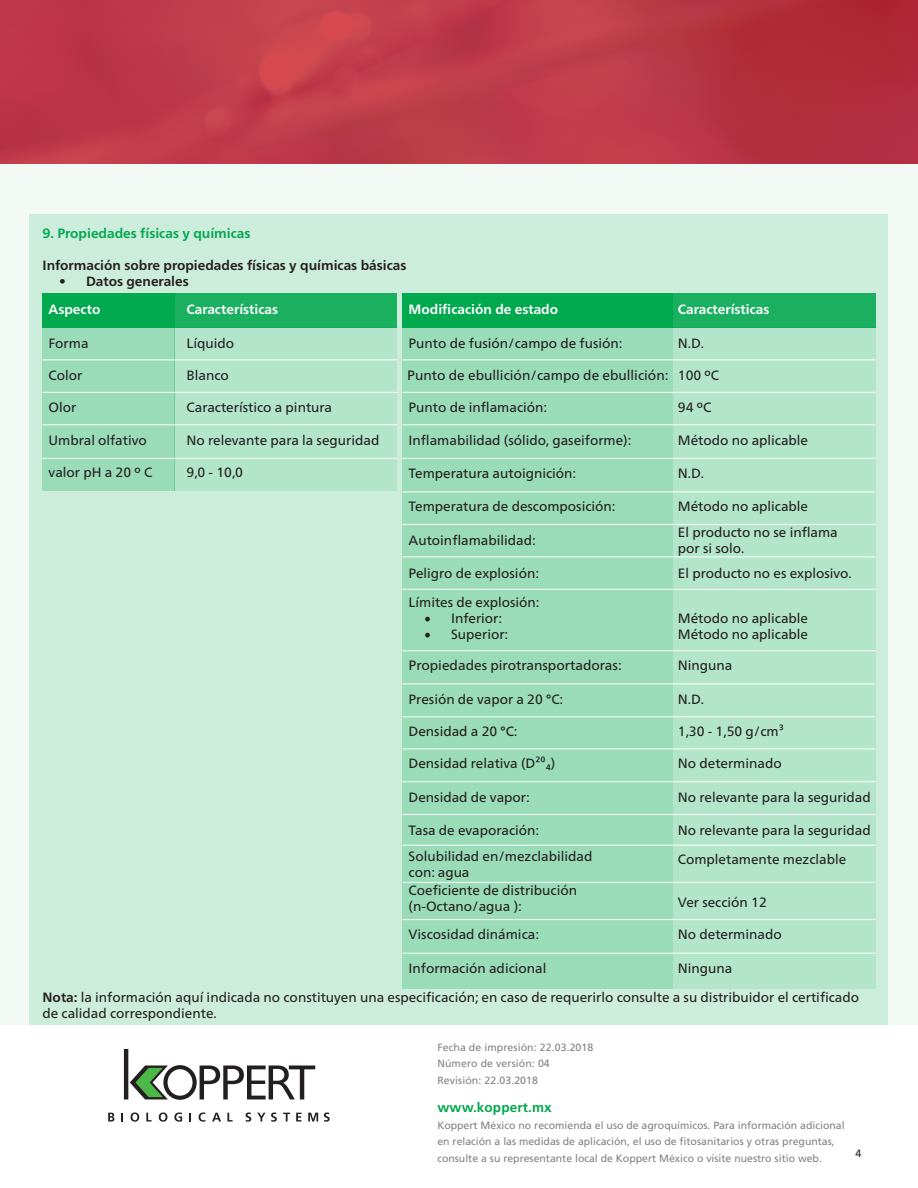
<style>
.page{position:relative;width:918px;height:1188px;background:#fff}
.page>*{position:absolute;margin:0;border:0;box-sizing:border-box;transform-origin:0 0}
.t1{font:13.65px "Frutiger Neue LTW1 G";color:#231f20}
.t2{font:13.5px/16.2px "Frutiger Neue LTW1 G";color:#231f20}
.cuerpo{font:700 13.5px "Frutiger Neue LTW1 G";color:#231f20}
.t3{font:700 13.5px "Frutiger Neue LTW1 G";color:#fff}
.t4{font:700 13.5px "Frutiger Neue LTW1 G";color:#00a84e}
.t5{font:700 13.5px "Frutiger LT Std";letter-spacing:.01em;color:#00a84e}
.t6{font:10.5px/16.5px "Frutiger LT Std";color:#808285}
.t7{font:10.5px "Frutiger LT Std";color:#231f20}
.s1{font-family:"Minion Pro";font-size:18px}
.s2{font-weight:700}
</style>
<div class="page">
<div style="left:0;top:163px;width:918px;height:862px;background:#f3faf6"></div>
<svg style="left:0;top:0;width:918px;height:163px;background:#bb3846"></svg>
<svg style="left:108px;top:1113px;width:6px;height:9px"></svg>
<svg style="left:131px;top:1113px;width:8px;height:9px"></svg>
<svg style="left:146px;top:1113px;width:6px;height:9px"></svg>
<svg style="left:159px;top:1113px;width:8px;height:9px"></svg>
<svg style="left:174px;top:1113px;width:8px;height:9px"></svg>
<svg style="left:199px;top:1113px;width:6px;height:9px"></svg>
<svg style="left:212px;top:1113px;width:9px;height:9px"></svg>
<svg style="left:227px;top:1113px;width:6px;height:9px"></svg>
<svg style="left:246px;top:1113px;width:5px;height:9px"></svg>
<svg style="left:257px;top:1113px;width:8px;height:9px"></svg>
<svg style="left:271px;top:1113px;width:6px;height:9px"></svg>
<svg style="left:283px;top:1113px;width:7px;height:9px"></svg>
<svg style="left:296px;top:1113px;width:5px;height:9px"></svg>
<svg style="left:308px;top:1113px;width:10px;height:9px"></svg>
<svg style="left:324px;top:1113px;width:6px;height:9px"></svg>
<svg style="left:124px;top:1049px;width:191px;height:51px"></svg>
<div style="left:30px;top:215px;width:858px;height:810px;background:#cdeddc"></div>
<div style="left:43px;top:293px;width:132px;height:34px;background:#00a84e"></div>
<div style="left:175px;top:293px;width:222px;height:34px;background:#1ab060"></div>
<div style="left:43px;top:327px;width:132px;height:164px;background:#9adcb8"></div>
<div style="left:175px;top:327px;width:222px;height:164px;background:#b3e5ca"></div>
<hr style="left:43px;top:359px;width:354px;height:1px;background:#fff">
<hr style="left:43px;top:392px;width:354px;height:1px;background:#fff">
<hr style="left:43px;top:424px;width:354px;height:1px;background:#fff">
<hr style="left:43px;top:458px;width:354px;height:1px;background:#fff">
<div style="left:403px;top:293px;width:270px;height:34px;background:#00a84e"></div>
<div style="left:673px;top:293px;width:202px;height:34px;background:#1ab060"></div>
<div style="left:403px;top:327px;width:270px;height:518px;background:#9adcb8"></div>
<div style="left:673px;top:327px;width:202px;height:518px;background:#b3e5ca"></div>
<hr style="left:403px;top:359px;width:472px;height:1px;background:#fff">
<hr style="left:403px;top:392px;width:472px;height:1px;background:#fff">
<hr style="left:403px;top:424px;width:472px;height:1px;background:#fff">
<hr style="left:403px;top:458px;width:472px;height:1px;background:#fff">
<hr style="left:403px;top:524px;width:472px;height:1px;background:#fff">
<hr style="left:403px;top:557px;width:472px;height:1px;background:#fff">
<hr style="left:403px;top:589px;width:472px;height:1px;background:#fff">
<hr style="left:403px;top:650px;width:472px;height:1px;background:#fff">
<hr style="left:403px;top:684px;width:472px;height:1px;background:#fff">
<hr style="left:403px;top:716px;width:472px;height:1px;background:#fff">
<hr style="left:403px;top:748px;width:472px;height:1px;background:#fff">
<hr style="left:403px;top:781px;width:472px;height:1px;background:#fff">
<hr style="left:403px;top:814px;width:472px;height:1px;background:#fff">
<hr style="left:403px;top:492px;width:472px;height:1px;background:#fff">
<div style="left:403px;top:883px;width:270px;height:106px;background:#9adcb8"></div>
<div style="left:673px;top:883px;width:202px;height:106px;background:#b3e5ca"></div>
<div style="left:403px;top:845px;width:270px;height:38px;background:#9adcb8"></div>
<div style="left:673px;top:845px;width:202px;height:38px;background:#b3e5ca"></div>
<hr style="left:403px;top:919px;width:472px;height:1px;background:#fff">
<hr style="left:403px;top:882px;width:472px;height:1px;background:#fff">
<hr style="left:403px;top:845px;width:472px;height:1px;background:#fff">
<hr style="left:403px;top:953px;width:472px;height:1px;background:#fff">
<p class="t4" style="left:43px;top:223px;width:210px">9. Propiedades físicas y químicas</p>
<p class="cuerpo" style="left:43px;top:256px;width:365px">Información sobre propiedades físicas y químicas básicas</p>
<p class="cuerpo" style="left:59px;top:272px;width:131px">• Datos generales</p>
<p class="t3" style="left:49px;top:300px;width:53px">Aspecto</p>
<p class="t3" style="left:187px;top:300px;width:93px">Características</p>
<p class="t3" style="left:409px;top:300px;width:151px">Modificación de estado</p>
<p class="t3" style="left:678px;top:300px;width:93px">Características</p>
<p class="t2" style="left:49px;top:334px;width:42px">Forma</p>
<p class="t2" style="left:409px;top:334px;width:216px">Punto de fusión/campo de fusión:</p>
<p class="t2" style="left:49px;top:366px;width:35px">Color</p>
<p class="t2" style="left:49px;top:398px;width:29px">Olor</p>
<p class="t2" style="left:409px;top:398px;width:140px">Punto de inflamación:</p>
<p class="t2" style="left:49px;top:431px;width:100px">Umbral olfativo</p>
<p class="t2" style="left:49px;top:463px;width:105px">valor pH a 20 º C</p>
<p class="t2" style="left:409px;top:465px;width:169px">Temperatura autoignición:</p>
<p class="t2" style="left:409px;top:497px;width:209px">Temperatura de descomposición:</p>
<p class="t2" style="left:409px;top:531px;width:129px">Autoinflamabilidad:</p>
<p class="t2" style="left:409px;top:564px;width:132px">Peligro de explosión:</p>
<p class="t2" style="left:187px;top:334px;width:49px">Líquido</p>
<p class="t2" style="left:678px;top:334px;width:28px">N.D.</p>
<p class="t2" style="left:187px;top:366px;width:44px">Blanco</p>
<p class="t2" style="left:678px;top:366px;width:43px">100 ºC</p>
<p class="t2" style="left:187px;top:398px;width:147px">Característico a pintura</p>
<p class="t2" style="left:678px;top:398px;width:35px">94 ºC</p>
<p class="t2" style="left:187px;top:431px;width:194px">No relevante para la seguridad</p>
<p class="t2" style="left:678px;top:431px;width:132px">Método no aplicable</p>
<p class="t2" style="left:187px;top:463px;width:58px">9,0 - 10,0</p>
<p class="t2" style="left:678px;top:465px;width:28px">N.D.</p>
<p class="t2" style="left:678px;top:497px;width:132px">Método no aplicable</p>
<p class="t2" style="left:678px;top:523px;width:162px">El producto no se inflama por si solo.</p>
<p class="t2" style="left:678px;top:564px;width:175px">El producto no es explosivo.</p>
<p class="t1" style="left:407px;top:365px;width:263px">Punto de ebullición/campo de ebullición:</p>
<p class="t2" style="left:409px;top:431px;width:224px">Inflamabilidad (sólido, gaseiforme):</p>
<p class="t2" style="left:409px;top:593px;width:133px">Límites de explosión:</p>
<p class="t2" style="left:424px;top:609px;width:80px"><span class="s1">•</span> Inferior:</p>
<p class="t2" style="left:424px;top:626px;width:86px"><span class="s1">•</span> Superior:</p>
<p class="t1" style="left:409px;top:656px;width:215px">Propiedades pirotransportadoras:</p>
<p class="t2" style="left:409px;top:690px;width:156px">Presión de vapor a 20 °C:</p>
<p class="t2" style="left:409px;top:722px;width:111px">Densidad a 20 °C:</p>
<p class="t2" style="left:409px;top:754px;width:148px">Densidad relativa (D²⁰₄)</p>
<p class="t2" style="left:409px;top:788px;width:123px">Densidad de vapor:</p>
<p class="t2" style="left:409px;top:822px;width:132px">Tasa de evaporación:</p>
<p class="t2" style="left:678px;top:609px;width:132px">Método no aplicable</p>
<p class="t2" style="left:678px;top:625px;width:132px">Método no aplicable</p>
<p class="t2" style="left:678px;top:657px;width:56px">Ninguna</p>
<p class="t2" style="left:678px;top:690px;width:28px">N.D.</p>
<p class="t2" style="left:678px;top:722px;width:107px">1,30 - 1,50 g/cm³</p>
<p class="t2" style="left:678px;top:754px;width:105px">No determinado</p>
<p class="t2" style="left:678px;top:788px;width:194px">No relevante para la seguridad</p>
<p class="t2" style="left:678px;top:822px;width:194px">No relevante para la seguridad</p>
<p class="t2" style="left:409px;top:847px;width:185px">Solubilidad en/mezclabilidad con: agua</p>
<p class="t2" style="left:678px;top:850px;width:170px">Completamente mezclable</p>
<p class="t2" style="left:409px;top:881px;width:170px">Coeficiente de distribución</p>
<p class="t2" style="left:409px;top:898px;width:115px">(n-Octano/agua ):</p>
<p class="t2" style="left:409px;top:925px;width:132px">Viscosidad dinámica:</p>
<p class="t2" style="left:409px;top:959px;width:139px">Información adicional</p>
<p class="t2" style="left:678px;top:893px;width:91px">Ver sección 12</p>
<p class="t2" style="left:678px;top:925px;width:105px">No determinado</p>
<p class="t2" style="left:678px;top:959px;width:56px">Ninguna</p>
<p class="t2" style="left:43px;top:988px;width:818px"><span class="s2">Nota:</span> la información aquí indicada no constituyen una especificación; en caso de requerirlo consulte a su distribuidor el certificado de calidad correspondiente.</p>
<p class="t6" style="left:437px;top:1039px;width:157px">Fecha de impresión: 22.03.2018<br>Número de versión: 04<br>Revisión: 22.03.2018</p>
<p class="t5" style="left:437px;top:1100px;width:116px">www.koppert.mx</p>
<p class="t6" style="left:437px;top:1117px;width:409px">Koppert México no recomienda el uso de agroquímicos. Para información adicional en relación a las medidas de aplicación, el uso de fitosanitarios y otras preguntas, consulte a su representante local de Koppert México o visite nuestro sitio web.</p>
<p class="t7" style="left:855px;top:1147px;width:7px">4</p>
</div>
